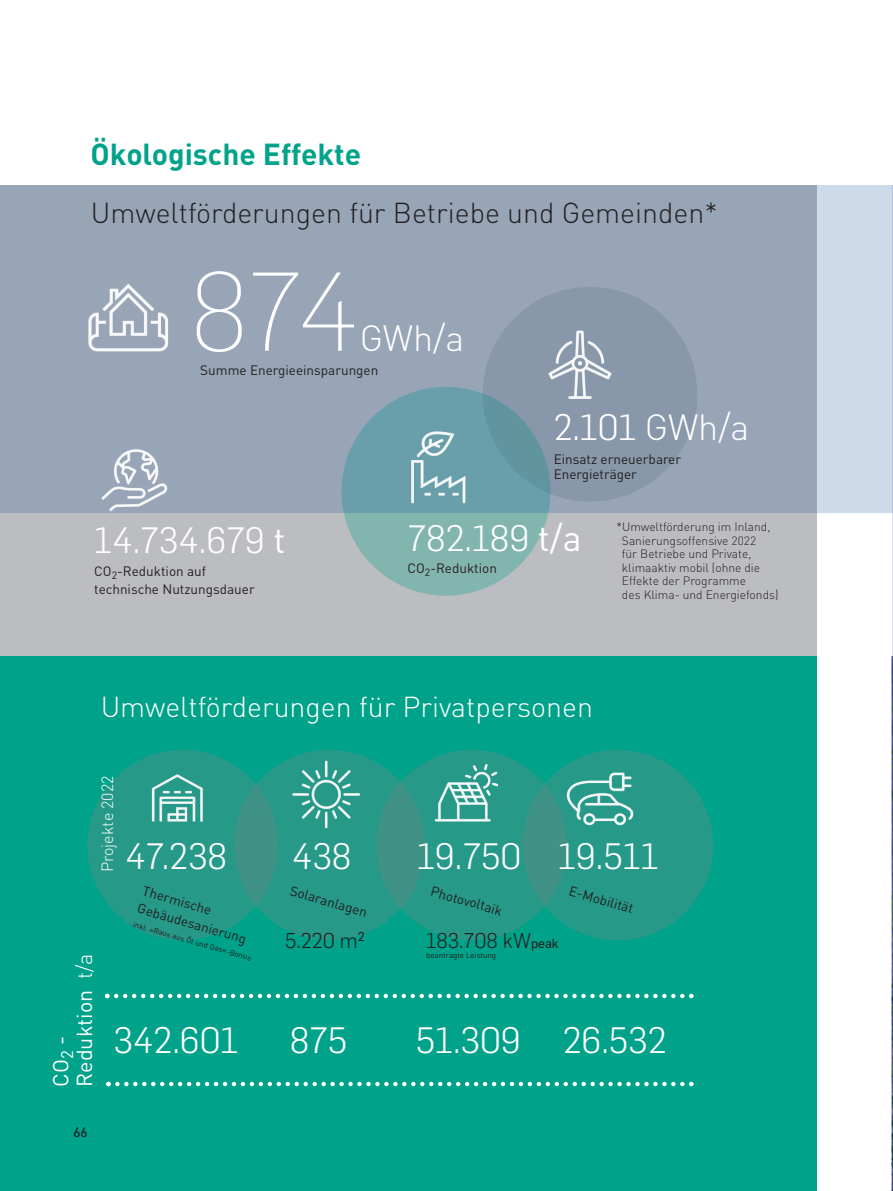
<style>
.page{position:relative;width:893px;height:1191px;background:#fff}
.page>*{position:absolute;margin:0;border:0;box-sizing:border-box;transform-origin:0 0}
.t1{font:200 109.5px "Flama";color:#fff}
.t2{font:300 36px "Flama";color:#fff}
.t3{font:300 36px "DIN Pro";color:#fff}
.t4{font:700 30px "DIN Pro";color:#00a38a}
.t5{font:300 28.5px "DIN Pro";color:#231f20}
.t6{font:300 28.5px "DIN Pro";color:#fff}
.t7{font:21.45px/23.9px "DIN Pro";color:#fff}
.t8{font:300 21px "Flama";color:#231f20}
.t9{font:300 16.2px "DIN Pro";color:#fff}
.t10{font:13.5px/18px "DIN Pro";color:#231f20}
.t11{font:300 13.5px "DIN Pro";color:#231f20}
.t12{font:300 12px/13.5px "DIN Pro";color:#231f20}
.t13{font:7.8px "DIN Pro";color:#231f20}
.s1{font-family:"DIN Pro"}
.s2{font-family:"DIN Pro";font-weight:400}
.s3{font-weight:300}
.s4{font-family:"Flama Basic";font-weight:400;font-size:13.05px}
</style>
<div class="page">
<img style="left:892px;top:659px;width:1px;height:532px">
<div style="left:0;top:656px;width:817px;height:535px;background:#00a38a"></div>
<div style="left:0;top:186px;width:817px;height:470px;background:#bcbdc0"></div>
<div style="left:341px;top:387px;width:209px;height:209px;background:#83b5af;border-radius:50%"></div>
<div style="left:0;top:186px;width:893px;height:327px;background:#044996;opacity:.2"></div>
<img style="left:87px;top:277px;width:86px;height:79px">
<img style="left:545px;top:325px;width:70px;height:81px">
<img style="left:93px;top:438px;width:98px;height:75px">
<img style="left:399px;top:425px;width:70px;height:80px">
<div style="left:234px;top:750px;width:191px;height:190px;background:#269988;border-radius:50%"></div>
<div style="left:87px;top:750px;width:191px;height:190px;background:#808285;border-radius:50%;opacity:.3"></div>
<div style="left:376px;top:750px;width:191px;height:190px;background:#808285;border-radius:50%;opacity:.3"></div>
<div style="left:522px;top:750px;width:191px;height:190px;background:#808285;border-radius:50%;opacity:.3"></div>
<img style="left:292px;top:751px;width:69px;height:78px">
<img style="left:428px;top:751px;width:69px;height:81px">
<img style="left:143px;top:754px;width:70px;height:81px">
<img style="left:566px;top:751px;width:70px;height:81px">
<svg style="left:105px;top:994px;width:588px;height:4px"></svg>
<svg style="left:106px;top:1082px;width:587px;height:4px"></svg>
<hr style="left:892px;top:186px;width:1px;height:473px;background:#7d8cc0;opacity:.3">
<svg style="left:892px;top:611px;width:1px;height:28px"></svg>
<h3 class="t4" style="left:90px;top:144px;width:272px">Ökologische Effekte</h3>
<h3 class="t5" style="left:91px;top:203px;width:628px">Umweltförderungen für Betriebe und Gemeinden*</h3>
<h1 class="t1" style="left:190px;top:249px;width:171px">874</h1>
<h2 class="t3" style="left:360px;top:325px;width:106px">GWh/a</h2>
<p class="t10" style="left:200px;top:362px;width:179px">Summe Energieeinsparungen</p>
<h2 class="t2" style="left:554px;top:406px;width:197px">2.101 <span class="s1">GWh/a</span></h2>
<p class="t10" style="left:554px;top:453px;width:129px;line-height:15px">Einsatz erneuerbarer<br>Energieträger</p>
<h2 class="t2" style="left:94px;top:520px;width:193px">14.734.679 <span class="s2">t</span></h2>
<p class="t10" style="left:94px;top:563px;width:162px">CO<sub>2</sub>-Reduktion auf technische Nutzungsdauer</p>
<h2 class="t2" style="left:407px;top:517px;width:176px">782.189 <span class="s2">t/a</span></h2>
<p class="t10" style="left:407px;top:561px;width:91px">CO<sub>2</sub>-Reduktion</p>
<p class="t12" style="left:622px;top:522px;width:158px;text-indent:-5px">*Umweltförderung im Inland,<br>Sanierungsoffensive 2022<br>für Betriebe und Private, klimaaktiv mobil (ohne die<br>Effekte der Programme<br>des Klima- und Energiefonds)</p>
<h3 class="t6" style="left:101px;top:697px;width:494px">Umweltförderungen für Privatpersonen</h3>
<p class="t9" style="left:101px;top:872px;width:98px;rotate:-90deg">Projekte 2022</p>
<h2 class="t2" style="left:125px;top:835px;width:103px">47.238</h2>
<h2 class="t2" style="left:292px;top:835px;width:61px">438</h2>
<h2 class="t2" style="left:417px;top:835px;width:243px">19.750 19.511</h2>
<h3 class="t7" style="left:51px;top:1087px;width:135px;rotate:-90deg">CO<sub>2</sub> -<br>Reduktion <span class="s3">t/a</span></h3>
<p class="t11" style="left:74px;top:1128px;width:15px">66</p>
<p class="t10" style="left:145px;top:883px;width:114px;rotate:16deg">Thermische<br>Gebäudesanierung</p>
<p class="t13" style="left:134px;top:921px;width:124px;rotate:16deg">inkl. »Raus aus Öl und Gas«-Bonus</p>
<p class="t10" style="left:292px;top:883px;width:81px;rotate:16deg">Solaranlagen</p>
<p class="t10" style="left:433px;top:883px;width:75px;rotate:16deg">Photovoltaik</p>
<p class="t10" style="left:571px;top:883px;width:68px;rotate:16deg">E-Mobilität</p>
<h3 class="t8" style="left:285px;top:928px;width:81px">5.220 m<sup>2</sup></h3>
<h3 class="t8" style="left:426px;top:928px;width:134px">183.708 kW<span class="s4">peak</span></h3>
<p class="t13" style="left:426px;top:953px;width:72px">beantragte Leistung</p>
<h2 class="t2" style="left:114px;top:1019px;width:126px">342.601</h2>
<h2 class="t2" style="left:290px;top:1019px;width:59px">875</h2>
<h2 class="t2" style="left:416px;top:1019px;width:252px">51.309 26.532</h2>
</div>
